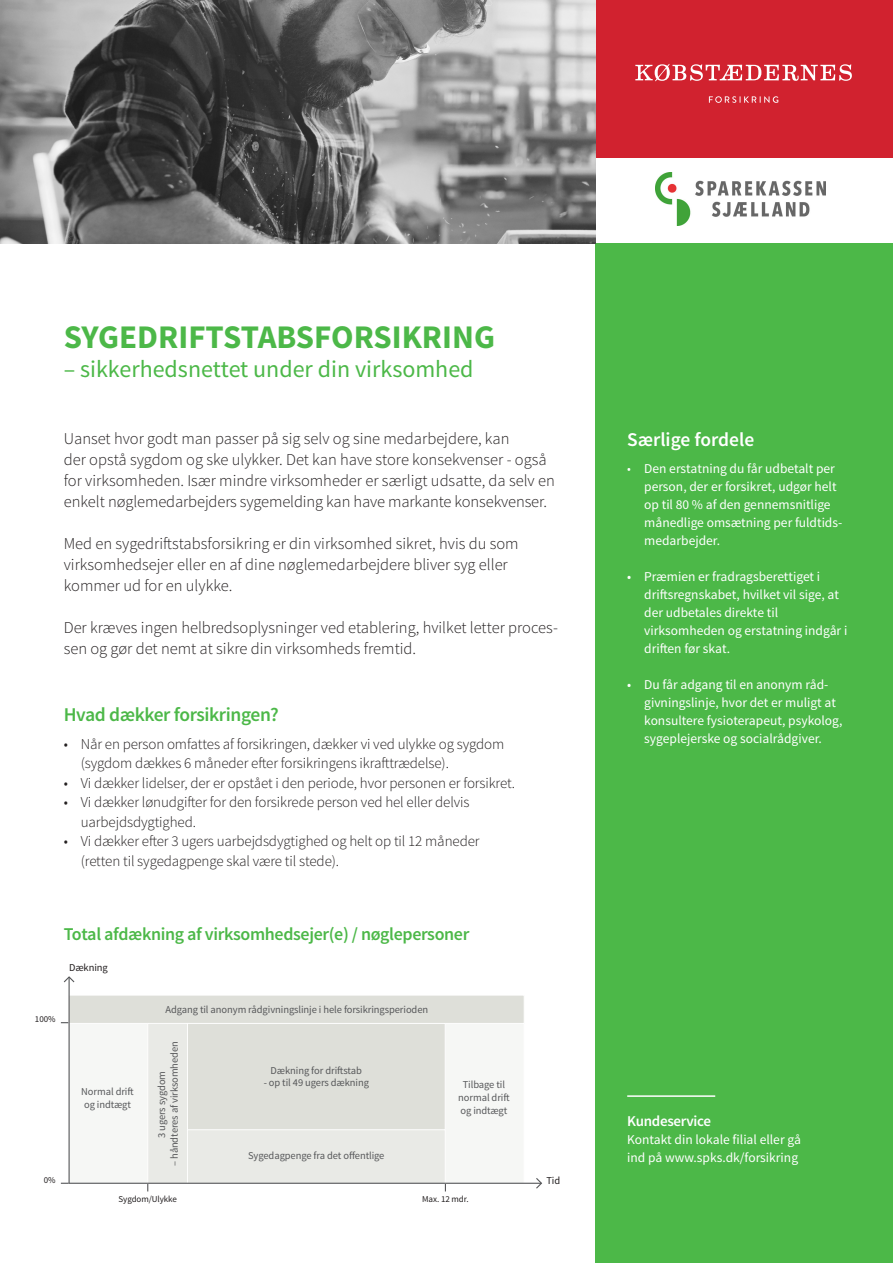
<style>
.page{position:relative;width:893px;height:1263px;background:#fff}
.page>*{position:absolute;margin:0;border:0;box-sizing:border-box;transform-origin:0 0}
.t1{font:700 33px "Source Sans Pro";color:#4cb848}
.t2{font:24px "Source Sans Pro";color:#4cb848}
.t3{font:600 19.5px "Source Sans Pro";letter-spacing:-.02em;color:#4cb848}
.t4{font:600 19.5px "Source Sans Pro";color:#fff}
.t5{font:600 18px "Source Sans Pro";letter-spacing:-.02em;color:#4cb848}
.t6{font:300 16.5px/21px "Source Sans Pro";color:#231f20}
.t7{font:300 15px/19.5px "Source Sans Pro";letter-spacing:-.01em;color:#231f20}
.t8{font:600 15px "Source Sans Pro";letter-spacing:-.02em;color:#fff}
.t9{font:13.5px/18px "Source Sans Pro";color:#fff}
.t10{font:10.5px "Source Sans Pro";letter-spacing:-.01em;color:#57585a}
.t11{font:10.5px "Source Sans Pro";letter-spacing:-.01em;color:#231f20}
.t12{font:9px "Source Sans Pro";letter-spacing:-.01em;color:#231f20}
.s1{font-weight:300}
</style>
<div class="page">
<div style="left:68px;top:1023px;width:80px;height:161px;background:#f6f7f5;border:1px solid #fff"></div>
<div style="left:147px;top:1023px;width:41px;height:161px;background:#e9eae6;border:1px solid #fff"></div>
<div style="left:187px;top:1023px;width:259px;height:107px;background:#dedfd9;border:1px solid #fff"></div>
<div style="left:445px;top:1023px;width:80px;height:161px;background:#f6f7f5;border:1px solid #fff"></div>
<div style="left:187px;top:1129px;width:259px;height:55px;background:#e9eae6;border:1px solid #fff"></div>
<div style="left:68px;top:995px;width:457px;height:29px;background:#dedfd9;border:1px solid #fff"></div>
<div style="left:595px;top:243px;width:298px;height:1020px;background:#4cb848"></div>
<hr style="left:69px;top:977px;width:1px;height:206px;background:#57585a">
<svg style="left:63px;top:976px;width:12px;height:7px"></svg>
<hr style="left:68px;top:1183px;width:473px;height:1px;background:#57585a">
<svg style="left:535px;top:1178px;width:7px;height:11px"></svg>
<hr style="left:627px;top:1095px;width:88px;height:2px;background:#fff">
<div style="left:595px;top:0;width:298px;height:157px;background:#d1222f"></div>
<svg style="left:635px;top:64px;width:217px;height:17px"></svg>
<svg style="left:709px;top:96px;width:69px;height:7px"></svg>
<img style="left:655px;top:172px;width:170px;height:53px">
<img style="left:0;top:0;width:595px;height:243px">
<p class="t1" style="left:64px;top:316px;width:433px">SYGEDRIFTSTABSFORSIKRING</p>
<p class="t2" style="left:64px;top:354px;width:411px">– sikkerhedsnettet under din virksomhed</p>
<p class="t6" style="left:64px;top:428px;width:447px">Uanset hvor godt man passer på sig selv og sine medarbejdere, kan</p>
<p class="t6" style="left:64px;top:449px;width:493px">der opstå sygdom og ske ulykker. Det kan have store konsekvenser - også for virksomheden. Især mindre virksomheder er særligt udsatte, da selv en enkelt nøglemedarbejders sygemelding kan have markante konsekvenser.</p>
<p class="t6" style="left:64px;top:533px;width:456px">Med en sygedriftstabsforsikring er din virksomhed sikret, hvis du som</p>
<p class="t6" style="left:64px;top:554px;width:446px">virksomhedsejer eller en af dine nøglemedarbejdere bliver syg eller</p>
<p class="t6" style="left:64px;top:575px;width:170px">kommer ud for en ulykke.</p>
<p class="t6" style="left:64px;top:617px;width:496px">Der kræves ingen helbredsoplysninger ved etablering, hvilket letter proces&shy;sen og gør det nemt at sikre din virksomheds fremtid.</p>
<p class="t3" style="left:64px;top:702px;width:217px">Hvad dækker forsikringen?</p>
<p class="t7" style="left:81px;top:734px;width:425px;text-indent:-17px">• Når en person omfattes af forsikringen, dækker vi ved ulykke og sygdom (sygdom dækkes 6 måneder efter forsikringens ikrafttrædelse).</p>
<p class="t7" style="left:64px;top:773px;width:453px">• Vi dækker lidelser, der er opstået i den periode, hvor personen er forsikret.</p>
<p class="t7" style="left:81px;top:792px;width:390px;text-indent:-17px">• Vi dækker lønudgifter for den forsikrede person ved hel eller delvis uarbejdsdygtighed.</p>
<p class="t7" style="left:64px;top:831px;width:417px">• Vi dækker efter 3 ugers uarbejdsdygtighed og helt op til 12 måneder</p>
<p class="t7" style="left:81px;top:851px;width:260px">(retten til sygedagpenge skal være til stede).</p>
<p class="t5" style="left:64px;top:923px;width:407px">Total afdækning af virksomhedsejer(e) / nøglepersoner</p>
<p class="t11" style="left:69px;top:961px;width:40px">Dækning</p>
<p class="t12" style="left:35px;top:1013px;width:22px">100%</p>
<p class="t12" style="left:44px;top:1175px;width:13px">0%</p>
<p class="t10" style="left:81px;top:1085px;width:54px">Normal drift</p>
<p class="t10" style="left:84px;top:1098px;width:48px">og indtægt</p>
<p class="t10" style="left:165px;top:1003px;width:264px">Adgang til anonym rådgivningslinje i hele forsikringsperioden</p>
<p class="t10" style="left:168px;top:1166px;width:126px;rotate:-90deg">– håndteres af virksomheden</p>
<p class="t10" style="left:155px;top:1138px;width:69px;rotate:-90deg">3 ugers sygdom</p>
<p class="t10" style="left:271px;top:1064px;width:93px">Dækning for driftstab</p>
<p class="t10" style="left:264px;top:1076px;width:107px">- op til 49 ugers dækning</p>
<p class="t10" style="left:248px;top:1149px;width:138px">Sygedagpenge fra det offentlige</p>
<p class="t10" style="left:463px;top:1078px;width:44px">Tilbage til</p>
<p class="t10" style="left:458px;top:1091px;width:53px">normal drift</p>
<p class="t10" style="left:460px;top:1103px;width:48px">og indtægt</p>
<p class="t12" style="left:119px;top:1193px;width:60px">Sygdom/Ulykke</p>
<p class="t12" style="left:422px;top:1193px;width:48px">Max. 12 mdr.</p>
<p class="t11" style="left:546px;top:1174px;width:15px">Tid</p>
<p class="t4" style="left:627px;top:427px;width:129px">Særlige fordele</p>
<p class="t9" style="left:644px;top:459px;width:200px;text-indent:-17px"><span class="s1">•</span> Den erstatning du får udbetalt per person, der er forsikret, udgør helt op til 80 % af den gennemsnitlige månedlige omsætning per fuldtids&shy;medarbejder.</p>
<p class="t9" style="left:627px;top:567px;width:194px">• Præmien er fradragsberettiget i</p>
<p class="t9" style="left:644px;top:585px;width:196px">driftsregnskabet, hvilket vil sige, at der udbetales direkte til</p>
<p class="t9" style="left:644px;top:621px;width:205px">virksomheden og erstatning indgår i driften før skat.</p>
<p class="t9" style="left:644px;top:675px;width:200px;text-indent:-17px">• Du får adgang til en anonym råd&shy;givningslinje, hvor det er muligt at konsultere fysioterapeut, psykolog, sygeplejerske og socialrådgiver.</p>
<p class="t8" style="left:627px;top:1112px;width:85px">Kundeservice</p>
<p class="t9" style="left:627px;top:1131px;width:175px">Kontakt din lokale filial eller gå</p>
<p class="t9" style="left:627px;top:1149px;width:172px">ind på www.spks.dk/forsikring</p>
</div>
